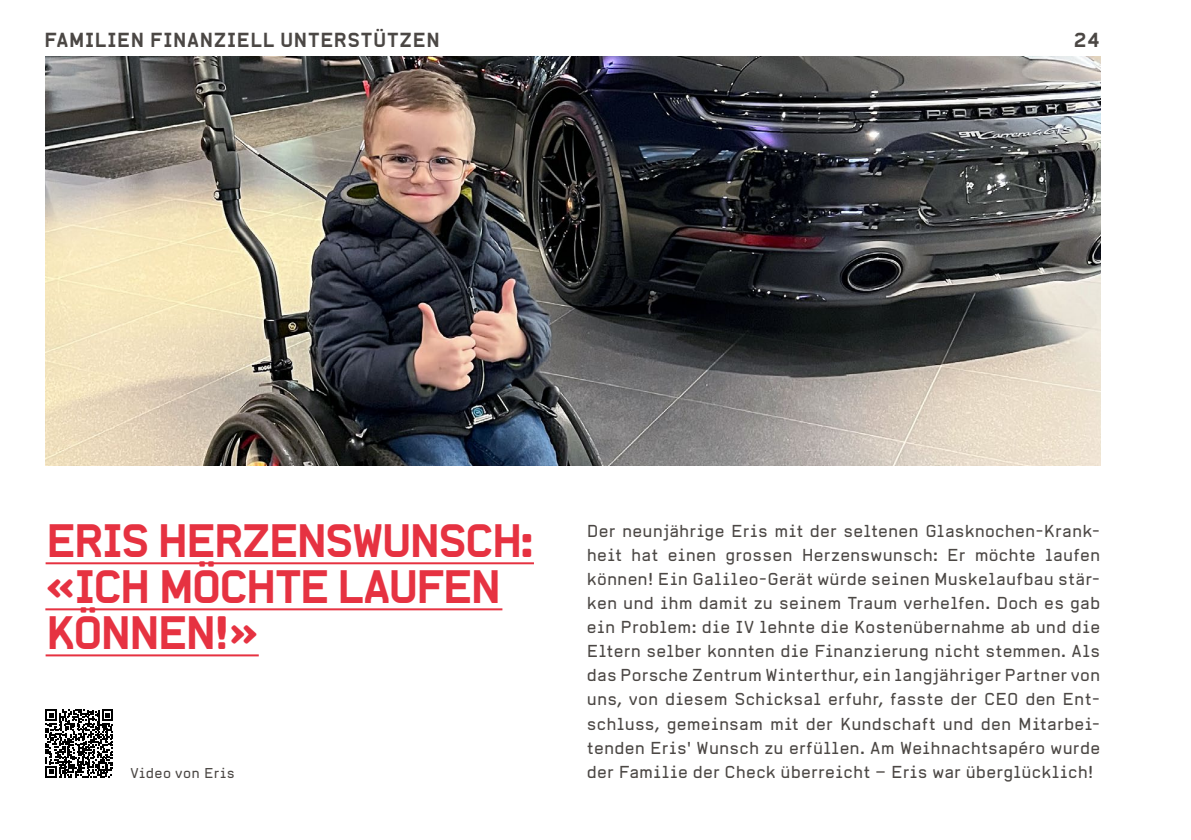
<style>
.page{position:relative;width:1191px;height:840px;background:#fff}
.page>*{position:absolute;margin:0;border:0;box-sizing:border-box;transform-origin:0 0}
.t1{font:700 46px/46px "Alpha Headline Pre";letter-spacing:-.065em;color:#e63241}
.Rubrik__grau{font:700 20px "Alpha Headline Pro";letter-spacing:.005em;color:#4b4744}
.Lauftext{font:17px/24px "Alpha Headline Pro";letter-spacing:.01em;color:#4b4744;text-align:justify}
.Lauftext-2{font:14px "Alpha Headline Pro";letter-spacing:.025em;color:#4b4744}
</style>
<div class="page">
<svg style="left:46px;top:709px;width:67px;height:68px"></svg>
<hr style="left:46px;top:562px;width:488px;height:2px;background:#e63241">
<hr style="left:45px;top:608px;width:457px;height:2px;background:#e63241">
<hr style="left:46px;top:654px;width:213px;height:2px;background:#e63241">
<img style="left:45px;top:57px;width:1055px;height:408px">
<p class="Rubrik__grau" style="left:44px;top:28px;width:397px">FAMILIEN FINANZIELL UNTERSTÜTZEN</p>
<p class="Rubrik__grau" style="left:1073px;top:28px;width:28px">24</p>
<h2 class="t1" style="left:45px;top:517px;width:490px">ERIS HERZENSWUNSCH: «ICH MÖCHTE LAUFEN<br>KÖNNEN!»</h2>
<p class="Lauftext" style="left:587px;top:518px;width:515px">Der neunjährige Eris mit der seltenen Glasknochen-Krank&shy;heit hat einen grossen Herzenswunsch: Er möchte laufen können! Ein Galileo-Gerät würde seinen Muskelaufbau stär&shy;ken und ihm damit zu seinem Traum verhelfen. Doch es gab ein Problem: die IV lehnte die Kostenübernahme ab und die Eltern selber konnten die Finanzierung nicht stemmen. Als das Porsche Zentrum Winterthur, ein langjähriger Partner von uns, von diesem Schicksal erfuhr, fasste der CEO den Ent&shy;schluss, gemeinsam mit der Kundschaft und den Mitarbei&shy;tenden Eris' Wunsch zu erfüllen. Am Weihnachtsapéro wurde der Familie der Check überreicht – Eris war überglücklich!</p>
<p class="Lauftext-2" style="left:130px;top:763px;width:106px">Video von Eris</p>
</div>
